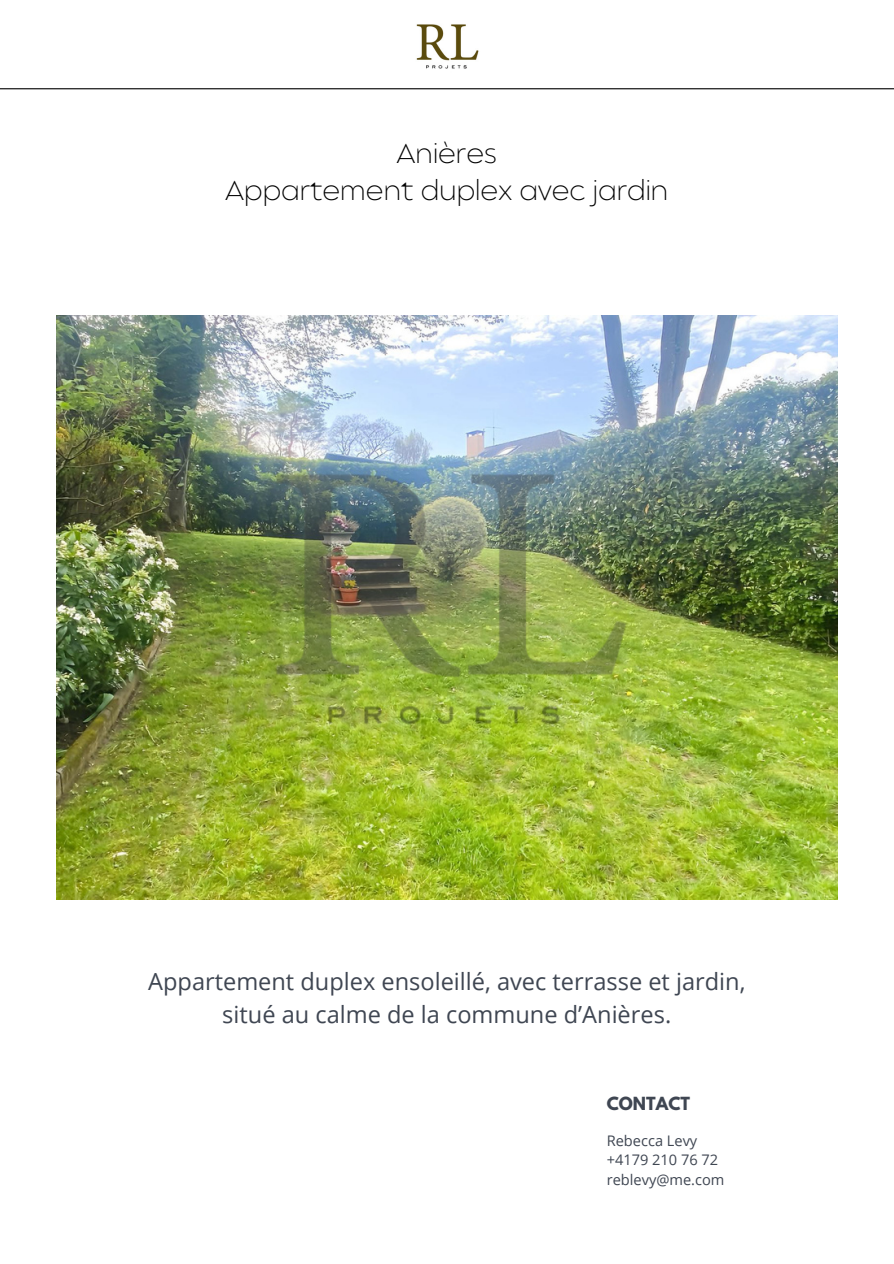
<style>
.page{position:relative;width:894px;height:1264px;background:#fff}
.page>*{position:absolute;margin:0;border:0;box-sizing:border-box;transform-origin:0 0}
.t1{font:200 27px/37.2px "Balgin";color:#000;text-align:center}
.t2{font:23.55px/32.7px "Open Sans";color:#3f4652;text-align:center}
.t3{font:700 16.05px "League Spartan";color:#3f4652}
.t4{font:14.55px "Open Sans";color:#3f4652}
</style>
<div class="page">
<img style="left:405px;top:24px;width:83px;height:66px">
<hr style="left:0;top:88px;width:893px;height:1px;background:#000">
<img style="left:57px;top:315px;width:780px;height:584px">
<img style="left:207px;top:370px;width:479px;height:475px">
<p class="t1" style="left:225px;top:137px;width:444px">Anières<br>Appartement duplex avec jardin</p>
<p class="t2" style="left:148px;top:964px;width:598px">Appartement duplex ensoleillé, avec terrasse et jardin, situé au calme de la commune d’Anières.</p>
<p class="t3" style="left:606px;top:1095px;width:85px">CONTACT</p>
<p class="t4" style="left:606px;top:1130px;width:92px">Rebecca Levy</p>
<h2 class="t4" style="left:606px;top:1149px;width:113px">+4179 210 76 72</h2>
<h3 class="t4" style="left:606px;top:1169px;width:119px">reblevy@me.com</h3>
</div>
